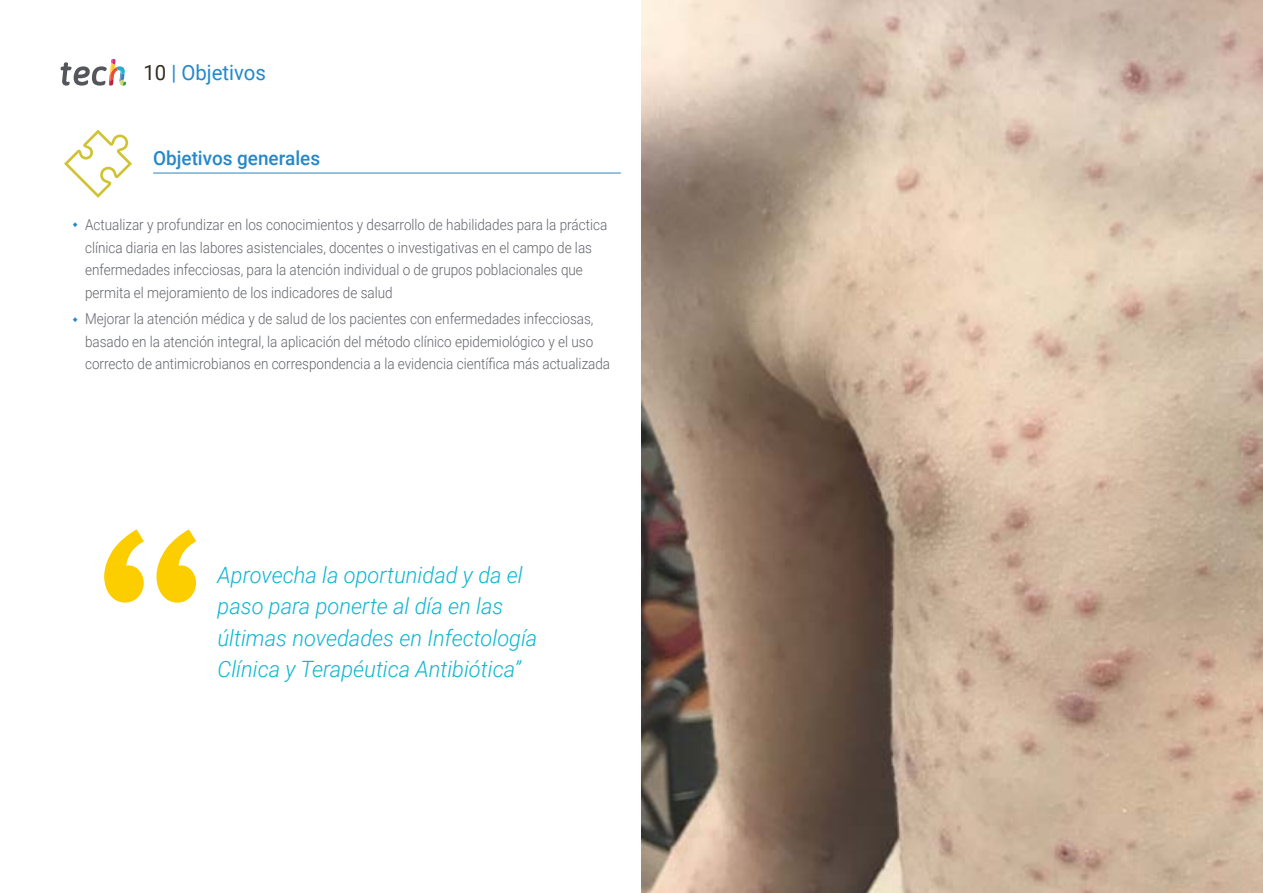
<style>
.page{position:relative;width:1263px;height:893px;background:#fff}
.page>*{position:absolute;margin:0;border:0;box-sizing:border-box;transform-origin:0 0}
.t1{font:italic 300 22.5px/31.5px "Roboto";color:#0fb6cf}
.t2{font:21px "Roboto";color:#2488c9}
.t3{font:500 19.5px "Roboto";color:#2488c9}
.t4{font:300 15px/22.5px "Roboto";color:#61646a;scale:.9 1}
.s1{color:#312e20}
</style>
<div class="page">
<hr style="left:153px;top:173px;width:468px;height:1px;background:#2488c9">
<svg style="left:64px;top:130px;width:68px;height:68px"></svg>
<svg style="left:61px;top:59px;width:65px;height:27px"></svg>
<svg style="left:104px;top:529px;width:92px;height:74px"></svg>
<img style="left:641px;top:0;width:622px;height:893px">
<h2 class="t2" style="left:144px;top:57px;width:124px"><span class="s1">10</span> | Objetivos</h2>
<h3 class="t3" style="left:153px;top:144px;width:169px">Objetivos generales</h3>
<p class="t4" style="left:85px;top:213px;width:582px">Actualizar y profundizar en los conocimientos y desarrollo de habilidades para la práctica clínica diaria en las labores asistenciales, docentes o investigativas en el campo de las enfermedades infecciosas, para la atención individual o de grupos poblacionales que permita el mejoramiento de los indicadores de salud</p>
<p class="t4" style="left:85px;top:307px;width:585px">Mejorar la atención médica y de salud de los pacientes con enfermedades infecciosas, basado en la atención integral, la aplicación del método clínico epidemiológico y el uso correcto de antimicrobianos en correspondencia a la evidencia científica más actualizada</p>
<h1 class="t1" style="left:218px;top:558px;width:321px">Aprovecha la oportunidad y da el paso para ponerte al día en las últimas novedades en Infectología Clínica y Terapéutica Antibiótica”</h1>
</div>
